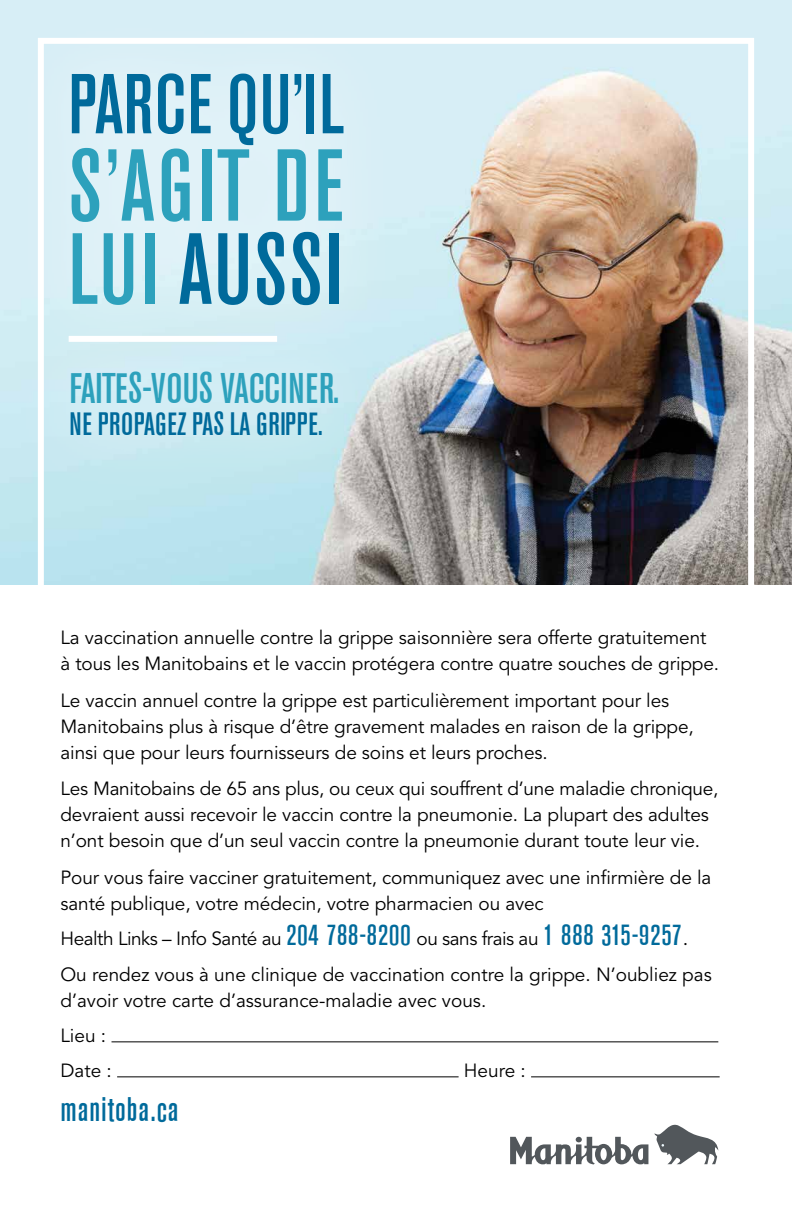
<style>
.page{position:relative;width:792px;height:1224px;background:#fff}
.page>*{position:absolute;margin:0;border:0;box-sizing:border-box;transform-origin:0 0}
.t1{font:500 101px "Akzidenz Grot Con BQ";letter-spacing:.04em;color:#2da1bc}
.t2{font:500 100px "Akzidenz Grot Con BQ";letter-spacing:.02em;color:#006a9b}
.t3{font:500 84px "Akzidenz Grot Con BQ";letter-spacing:.015em;color:#006a9b}
.t4{font:500 42.7px "Akzidenz Grot Con BQ";color:#2da1bc}
.body{font:500 34px "Akzidenz Grot Con BQ";letter-spacing:.03em;color:#006a9b}
.t5{font:500 32.3px "Akzidenz Grot Con BQ";letter-spacing:.015em;color:#006a9b}
.body-2{font:19px/26px "Avenir LT Std";letter-spacing:-.005em;color:#000}
.body-3{font:19px "Avenir LT Std";letter-spacing:-.025em;color:#000}
.s1{color:#2da1bc}
.s2{font-family:"Akzidenz Grot Con BQ";font-weight:500;font-size:29px;color:#006a9b}
.s3{font-size:20px}
</style>
<div class="page">
<img style="left:0;top:0;width:792px;height:585px">
<div style="left:6px;top:307px;width:392px;height:194px;background:#fff;opacity:.75"></div>
<div style="left:5px;top:8px;width:401px;height:362px;background:#fff;opacity:.75"></div>
<div style="left:69px;top:336px;width:208px;height:6px;background:#fff"></div>
<hr style="left:112px;top:1041px;width:606px;height:1px;background:#000">
<hr style="left:117px;top:1076px;width:342px;height:1px;background:#000">
<hr style="left:531px;top:1076px;width:189px;height:1px;background:#000">
<svg style="left:654px;top:1124px;width:64px;height:40px"></svg>
<svg style="left:510px;top:1137px;width:138px;height:27px"></svg>
<p class="t3" style="left:68px;top:57px;width:277px">PARCE QU’IL</p>
<p class="t1" style="left:68px;top:129px;width:277px">S’AGIT DE</p>
<p class="t2" style="left:68px;top:213px;width:275px"><span class="s1">LUI</span> AUSSI</p>
<p class="t4" style="left:70px;top:365px;width:272px">FAITES-VOUS VACCINER.</p>
<p class="t5" style="left:70px;top:406px;width:255px">NE PROPAGEZ PAS LA GRIPPE.</p>
<p class="body-2" style="left:60px;top:625px;width:660px">La vaccination annuelle contre la grippe saisonnière sera offerte gratuitement à tous les Manitobains et le vaccin protégera contre quatre souches de grippe.</p>
<p class="body-2" style="left:60px;top:688px;width:635px">Le vaccin annuel contre la grippe est particulièrement important pour les<br>Manitobains plus à risque d’être gravement malades en raison de la grippe, ainsi que pour leurs fournisseurs de soins et leurs proches.</p>
<p class="body-2" style="left:60px;top:776px;width:659px">Les Manitobains de 65 ans plus, ou ceux qui souffrent d’une maladie chronique, devraient aussi recevoir le vaccin contre la pneumonie. La plupart des adultes n’ont besoin que d’un seul vaccin contre la pneumonie durant toute leur vie.</p>
<p class="body-2" style="left:60px;top:865px;width:652px">Pour vous faire vacciner gratuitement, communiquez avec une infirmière de la santé publique, votre médecin, votre pharmacien ou avec</p>
<p class="body-3" style="left:60px;top:927px;width:629px">Health Links – Info Santé au <span class="s2">204 788-8200</span> ou sans frais au <span class="s2">1 888 315-9257</span><span class="s3">.</span></p>
<p class="body-2" style="left:60px;top:962px;width:653px">Ou rendez vous à une clinique de vaccination contre la grippe. N’oubliez pas d’avoir votre carte d’assurance-maladie avec vous.</p>
<p class="body-2" style="left:60px;top:1023px;width:47px">Lieu :</p>
<p class="body-2" style="left:60px;top:1058px;width:53px">Date :</p>
<p class="body-2" style="left:464px;top:1058px;width:63px">Heure :</p>
<p class="body" style="left:60px;top:1090px;width:119px">manitoba.ca</p>
</div>
